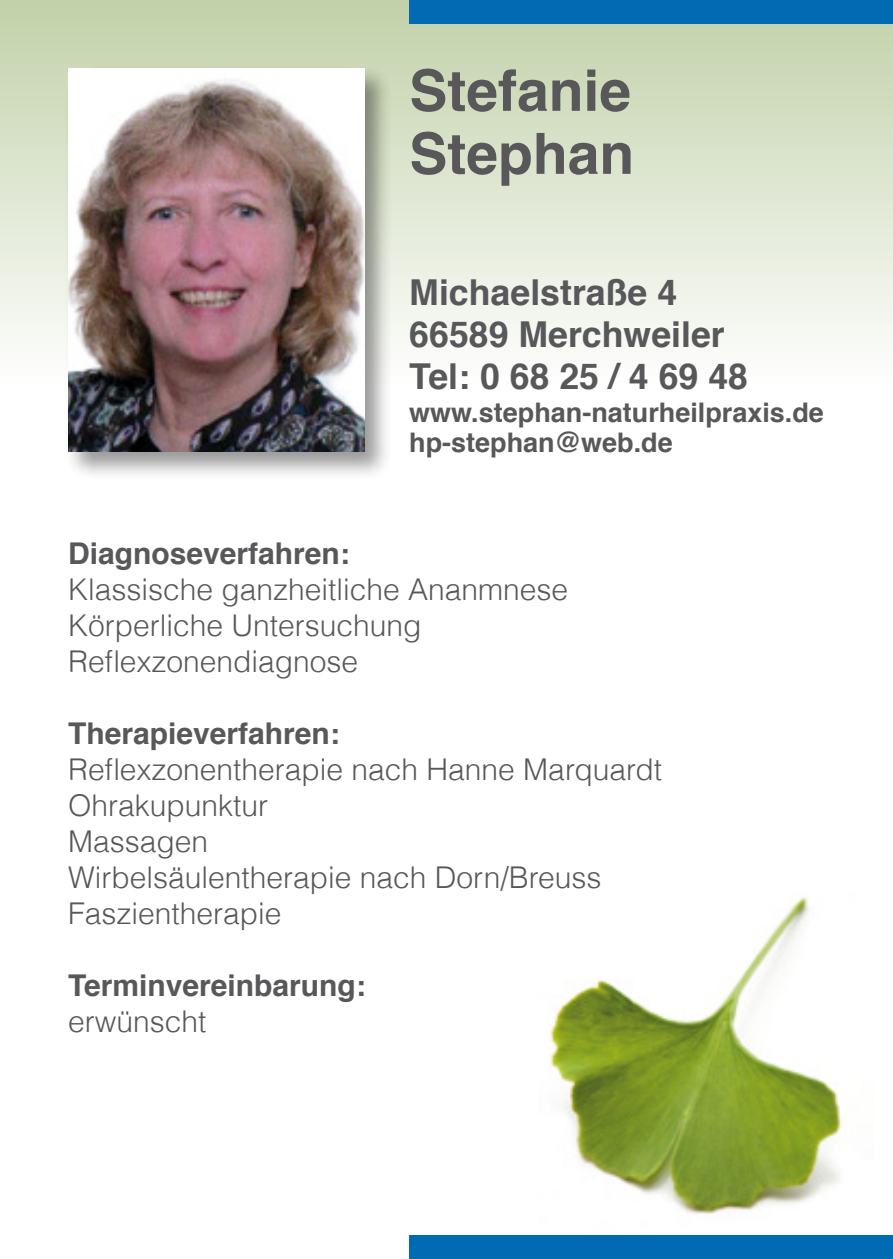
<style>
.page{position:relative;width:893px;height:1259px;background:#fff}
.page>*{position:absolute;margin:0;border:0;box-sizing:border-box;transform-origin:0 0}
.t1{font:700 57px/63px "Helvetica";color:#58585a}
.t2{font:700 35.7px/42px "Helvetica";color:#58585a}
.t3{font:300 30px/36px "Helvetica";color:#58585a}
.t4{font:700 30px "Helvetica";color:#58585a}
.t5{font:700 27px/30px "Helvetica";color:#58585a}
</style>
<div class="page">
<div style="left:0;top:0;width:893px;height:384px;background:linear-gradient(to bottom,#c1d0a8,#fefefd)"></div>
<img style="left:549px;top:897px;width:293px;height:317px">
<div style="left:409px;top:0;width:484px;height:24px;background:#006ab3"></div>
<div style="left:409px;top:1235px;width:484px;height:24px;background:#006ab3"></div>
<div style="left:64px;top:64px;width:329px;height:416px;background:#000;opacity:.4"></div>
<img style="left:68px;top:68px;width:296px;height:384px">
<h1 class="t1" style="left:409px;top:60px;width:226px">Stefanie<br>Stephan</h1>
<p class="t2" style="left:409px;top:272px;width:340px">Michaelstraße 4<br>66589 Merchweiler<br>Tel: 0 68 25 / 4 69 48</p>
<p class="t5" style="left:409px;top:398px;width:416px">www.stephan-naturheilpraxis.de hp-stephan@web.de</p>
<p class="t4" style="left:68px;top:529px;width:283px">Diagnoseverfahren:</p>
<p class="t3" style="left:68px;top:570px;width:502px">Klassische ganzheitliche Ananmnese<br>Körperliche Untersuchung<br>Reflexzonendiagnose</p>
<p class="t4" style="left:68px;top:709px;width:273px">Therapieverfahren:</p>
<p class="t3" style="left:68px;top:750px;width:596px">Reflexzonentherapie nach Hanne Marquardt<br>Ohrakupunktur<br>Massagen<br>Wirbelsäulentherapie nach Dorn/Breuss<br>Faszientherapie</p>
<p class="t4" style="left:68px;top:961px;width:299px">Terminvereinbarung:</p>
<p class="t3" style="left:68px;top:1002px;width:140px">erwünscht</p>
</div>
